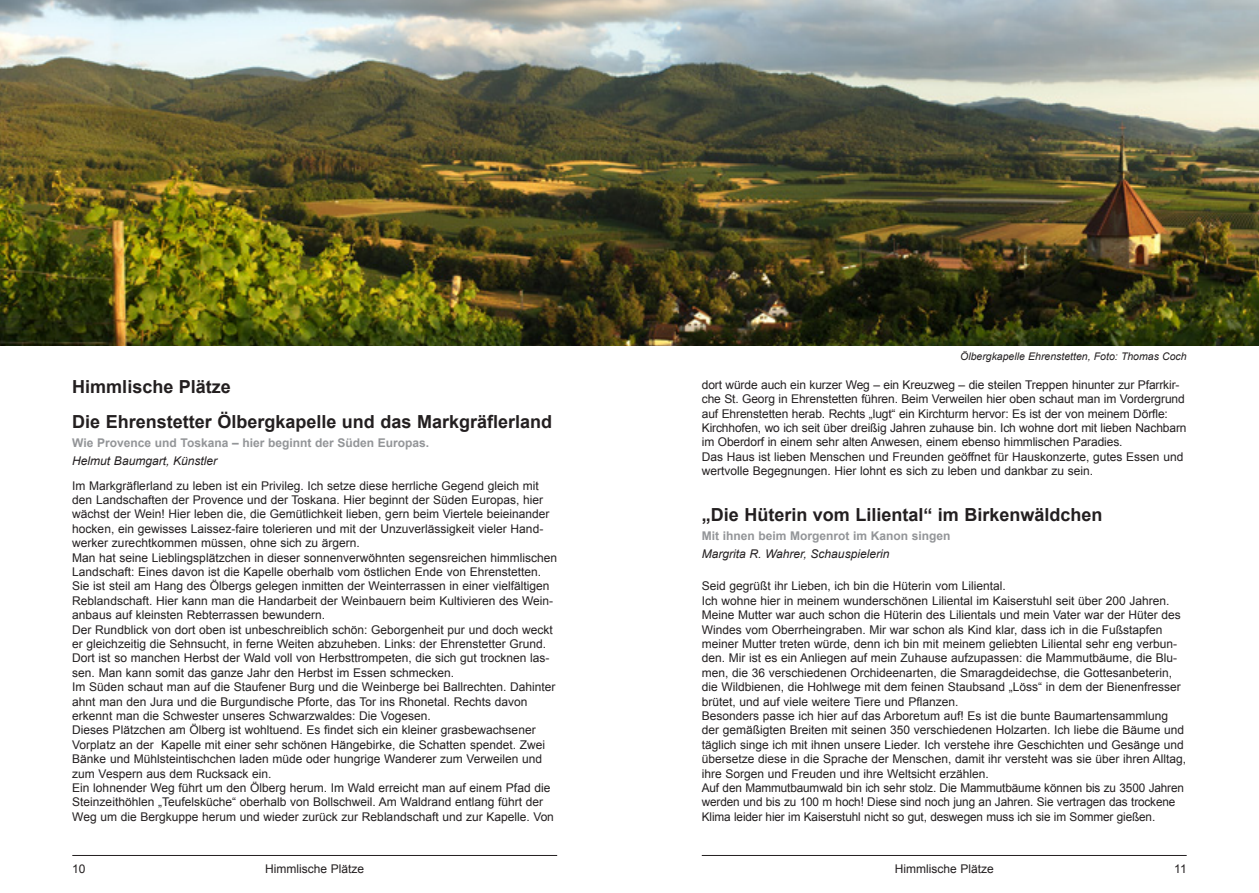
<style>
.page{position:relative;width:1259px;height:893px;background:#fff}
.page>*{position:absolute;margin:0;border:0;box-sizing:border-box;transform-origin:0 0}
.t1{font:700 18px/35.5px "Arial";color:#231f20}
.t2{font:12px/14.4px "Arial";color:#231f20}
.t3{font:700 12px "Arial";color:#939598}
.t4{font:italic 12px "Arial";color:#231f20}
.t5{font:italic 10.5px "Arial";color:#231f20}
</style>
<div class="page">
<hr style="left:702px;top:855px;width:484px;height:1px;background:#231f20">
<hr style="left:72px;top:855px;width:485px;height:1px;background:#231f20">
<img style="left:0;top:0;width:1259px;height:346px">
<h1 class="t1" style="left:72px;top:369px;width:481px">Himmlische Plätze<br>Die Ehrenstetter Ölbergkapelle und das Markgräflerland</h1>
<p class="t3" style="left:72px;top:436px;width:358px">Wie Provence und Toskana – hier beginnt der Süden Europas.</p>
<p class="t4" style="left:72px;top:454px;width:146px">Helmut Baumgart, Künstler</p>
<p class="t2" style="left:72px;top:478px;width:486px">Im Markgräflerland zu leben ist ein Privileg. Ich setze diese herrliche Gegend gleich mit den Landschaften der Provence und der Toskana. Hier beginnt der Süden Europas, hier wächst der Wein! Hier leben die, die Gemütlichkeit lieben, gern beim Viertele beieinander hocken, ein gewisses Laissez-faire tolerieren und mit der Unzuverlässigkeit vieler Hand&shy;werker zurechtkommen müssen, ohne sich zu ärgern.<br>Man hat seine Lieblingsplätzchen in dieser sonnenverwöhnten segensreichen himmlischen Landschaft: Eines davon ist die Kapelle oberhalb vom östlichen Ende von Ehrenstetten.<br>Sie ist steil am Hang des Ölbergs gelegen inmitten der Weinterrassen in einer vielfältigen Reblandschaft. Hier kann man die Handarbeit der Weinbauern beim Kultivieren des Wein&shy;anbaus auf kleinsten Rebterrassen bewundern.<br>Der Rundblick von dort oben ist unbeschreiblich schön: Geborgenheit pur und doch weckt er gleichzeitig die Sehnsucht, in ferne Weiten abzuheben. Links: der Ehrenstetter Grund.<br>Dort ist so manchen Herbst der Wald voll von Herbsttrompeten, die sich gut trocknen las&shy;sen. Man kann somit das ganze Jahr den Herbst im Essen schmecken.<br>Im Süden schaut man auf die Staufener Burg und die Weinberge bei Ballrechten. Dahinter ahnt man den Jura und die Burgundische Pforte, das Tor ins Rhonetal. Rechts davon erkennt man die Schwester unseres Schwarzwaldes: Die Vogesen.<br>Dieses Plätzchen am Ölberg ist wohltuend. Es findet sich ein kleiner grasbewachsener Vorplatz an der Kapelle mit einer sehr schönen Hängebirke, die Schatten spendet. Zwei Bänke und Mühlsteintischchen laden müde oder hungrige Wanderer zum Verweilen und zum Vespern aus dem Rucksack ein.<br>Ein lohnender Weg führt um den Ölberg herum. Im Wald erreicht man auf einem Pfad die Steinzeithöhlen „Teufelsküche“ oberhalb von Bollschweil. Am Waldrand entlang führt der Weg um die Bergkuppe herum und wieder zurück zur Reblandschaft und zur Kapelle. Von</p>
<p class="t5" style="left:960px;top:350px;width:228px">Ölbergkapelle Ehrenstetten, Foto: Thomas Coch</p>
<p class="t2" style="left:702px;top:377px;width:486px">dort würde auch ein kurzer Weg – ein Kreuzweg – die steilen Treppen hinunter zur Pfarrkir&shy;che St. Georg in Ehrenstetten führen. Beim Verweilen hier oben schaut man im Vordergrund auf Ehrenstetten herab. Rechts „lugt“ ein Kirchturm hervor: Es ist der von meinem Dörfle:<br>Kirchhofen, wo ich seit über dreißig Jahren zuhause bin. Ich wohne dort mit lieben Nachbarn im Oberdorf in einem sehr alten Anwesen, einem ebenso himmlischen Paradies.<br>Das Haus ist lieben Menschen und Freunden geöffnet für Hauskonzerte, gutes Essen und wertvolle Begegnungen. Hier lohnt es sich zu leben und dankbar zu sein.</p>
<h1 class="t1" style="left:702px;top:497px;width:402px">„Die Hüterin vom Liliental“ im Birkenwäldchen</h1>
<p class="t3" style="left:702px;top:529px;width:250px">Mit ihnen beim Morgenrot im Kanon singen</p>
<p class="t4" style="left:702px;top:547px;width:189px">Margrita R. Wahrer, Schauspielerin</p>
<p class="t2" style="left:702px;top:579px;width:486px">Seid gegrüßt ihr Lieben, ich bin die Hüterin vom Liliental.<br>Ich wohne hier in meinem wunderschönen Liliental im Kaiserstuhl seit über 200 Jahren.<br>Meine Mutter war auch schon die Hüterin des Lilientals und mein Vater war der Hüter des Windes vom Oberrheingraben. Mir war schon als Kind klar, dass ich in die Fußstapfen meiner Mutter treten würde, denn ich bin mit meinem geliebten Liliental sehr eng verbun&shy;den. Mir ist es ein Anliegen auf mein Zuhause aufzupassen: die Mammutbäume, die Blu&shy;men, die 36 verschiedenen Orchideenarten, die Smaragdeidechse, die Gottesanbeterin, die Wildbienen, die Hohlwege mit dem feinen Staubsand „Löss“ in dem der Bienenfresser brütet, und auf viele weitere Tiere und Pflanzen.<br>Besonders passe ich hier auf das Arboretum auf! Es ist die bunte Baumartensammlung der gemäßigten Breiten mit seinen 350 verschiedenen Holzarten. Ich liebe die Bäume und täglich singe ich mit ihnen unsere Lieder. Ich verstehe ihre Geschichten und Gesänge und übersetze diese in die Sprache der Menschen, damit ihr versteht was sie über ihren Alltag, ihre Sorgen und Freuden und ihre Weltsicht erzählen.<br>Auf den Mammutbaumwald bin ich sehr stolz. Die Mammutbäume können bis zu 3500 Jahren werden und bis zu 100 m hoch! Diese sind noch jung an Jahren. Sie vertragen das trockene Klima leider hier im Kaiserstuhl nicht so gut, deswegen muss ich sie im Sommer gießen.</p>
<p class="t2" style="left:72px;top:861px;width:15px">10</p>
<p class="t2" style="left:265px;top:861px;width:101px">Himmlische Plätze</p>
<p class="t2" style="left:894px;top:861px;width:101px">Himmlische Plätze</p>
<p class="t2" style="left:1174px;top:861px;width:14px">11</p>
</div>
